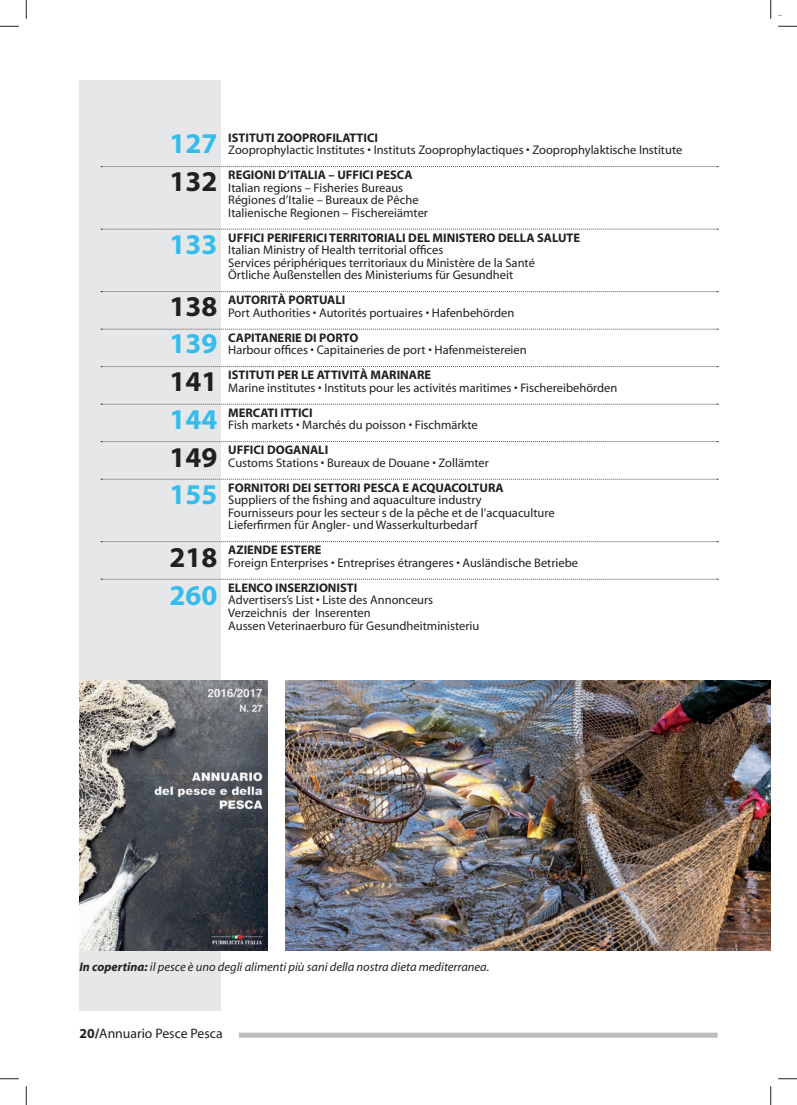
<style>
.page{position:relative;width:797px;height:1105px;background:#fff}
.page>*{position:absolute;margin:0;border:0;box-sizing:border-box;transform-origin:0 0}
.t1{font:700 28.75px "Myriad";color:#34bced}
.t2{font:700 28.75px "Myriad";color:#231f20}
.t3{font:13.75px "Myriad";color:#231f20}
.t4{font:12.5px/12.5px "Myriad";color:#231f20}
.t5{font:700 12.5px "Myriad";color:#231f20}
.t6{font:italic 12.5px "Myriad";color:#231f20}
.s1{font-weight:700}
</style>
<div class="page">
<div style="left:239px;top:1033px;width:478px;height:5px;background:#bcbdc0"></div>
<div style="left:79px;top:80px;width:142px;height:930px;background:#e6e7e9"></div>
<svg style="left:101px;top:166px;width:617px;height:1px"></svg>
<svg style="left:101px;top:229px;width:617px;height:1px"></svg>
<svg style="left:101px;top:291px;width:617px;height:1px"></svg>
<svg style="left:101px;top:329px;width:617px;height:1px"></svg>
<svg style="left:101px;top:366px;width:617px;height:1px"></svg>
<svg style="left:101px;top:404px;width:617px;height:1px"></svg>
<svg style="left:101px;top:441px;width:617px;height:1px"></svg>
<svg style="left:101px;top:479px;width:617px;height:1px"></svg>
<svg style="left:101px;top:541px;width:617px;height:1px"></svg>
<svg style="left:101px;top:579px;width:617px;height:1px"></svg>
<img style="left:79px;top:680px;width:188px;height:270px">
<img style="left:285px;top:680px;width:485px;height:270px">
<svg style="left:0;top:25px;width:19px;height:2px"></svg>
<svg style="left:778px;top:25px;width:19px;height:2px"></svg>
<svg style="left:0;top:1078px;width:19px;height:1px"></svg>
<svg style="left:778px;top:1078px;width:19px;height:1px"></svg>
<svg style="left:25px;top:0;width:2px;height:19px"></svg>
<svg style="left:25px;top:1086px;width:2px;height:19px"></svg>
<svg style="left:770px;top:0;width:1px;height:19px"></svg>
<svg style="left:770px;top:1086px;width:1px;height:19px"></svg>
<h1 class="t1" style="left:169px;top:133px;width:49px">127</h1>
<h1 class="t2" style="left:169px;top:171px;width:49px">132</h1>
<h1 class="t1" style="left:169px;top:233px;width:49px">133</h1>
<h1 class="t2" style="left:169px;top:296px;width:49px">138</h1>
<h1 class="t1" style="left:169px;top:332px;width:49px">139</h1>
<h1 class="t2" style="left:169px;top:371px;width:49px">141</h1>
<h1 class="t1" style="left:169px;top:408px;width:49px">144</h1>
<h1 class="t2" style="left:169px;top:447px;width:49px">149</h1>
<h1 class="t1" style="left:169px;top:483px;width:49px">155</h1>
<h1 class="t2" style="left:169px;top:546px;width:49px">218</h1>
<h1 class="t1" style="left:169px;top:584px;width:49px">260</h1>
<p class="t5" style="left:228px;top:133px;width:151px">ISTITUTI ZOOPROFILATTICI</p>
<p class="t4" style="left:228px;top:145px;width:455px">Zooprophylactic Institutes • Instituts Zooprophylactiques • Zooprophylaktische Institute</p>
<p class="t5" style="left:228px;top:171px;width:186px">REGIONI D’ITALIA – UFFICI PESCA</p>
<p class="t4" style="left:228px;top:182px;width:201px">Italian regions – Fisheries Bureaus<br>Régiones d’Italie – Bureaux de Pêche<br>Italienische Regionen – Fischereiämter</p>
<p class="t5" style="left:228px;top:233px;width:353px">UFFICI PERIFERICI TERRITORIALI DEL MINISTERO DELLA SALUTE</p>
<p class="t4" style="left:228px;top:245px;width:308px">Italian Ministry of Health territorial offices<br>Services périphériques territoriaux du Ministère de la Santé<br>Örtliche Außenstellen des Ministeriums für Gesundheit</p>
<p class="t5" style="left:228px;top:296px;width:118px">AUTORITÀ PORTUALI</p>
<p class="t4" style="left:228px;top:307px;width:287px">Port Authorities • Autorités portuaires • Hafenbehörden</p>
<p class="t5" style="left:228px;top:333px;width:131px">CAPITANERIE DI PORTO</p>
<p class="t4" style="left:228px;top:345px;width:300px">Harbour offices • Capitaineries de port • Hafenmeistereien</p>
<p class="t5" style="left:228px;top:371px;width:204px">ISTITUTI PER LE ATTIVITÀ MARINARE</p>
<p class="t4" style="left:228px;top:382px;width:391px">Marine institutes • Instituts pour les activités maritimes • Fischereibehörden</p>
<p class="t5" style="left:228px;top:408px;width:86px">MERCATI ITTICI</p>
<p class="t4" style="left:228px;top:420px;width:251px">Fish markets • Marchés du poisson • Fischmärkte</p>
<p class="t5" style="left:228px;top:446px;width:101px">UFFICI DOGANALI</p>
<p class="t4" style="left:228px;top:457px;width:262px">Customs Stations • Bureaux de Douane • Zollämter</p>
<p class="t5" style="left:228px;top:483px;width:277px">FORNITORI DEI SETTORI PESCA E ACQUACOLTURA</p>
<p class="t4" style="left:228px;top:495px;width:328px">Suppliers of the fishing and aquaculture industry<br>Fournisseurs pour les secteur s de la pêche et de l’acquaculture<br>Lieferfirmen für Angler- und Wasserkulturbedarf</p>
<p class="t5" style="left:228px;top:546px;width:95px">AZIENDE ESTERE</p>
<p class="t4" style="left:228px;top:557px;width:351px">Foreign Enterprises • Entreprises étrangeres • Ausländische Betriebe</p>
<p class="t5" style="left:228px;top:583px;width:131px">ELENCO INSERZIONISTI</p>
<p class="t4" style="left:228px;top:595px;width:252px">Advertisers’s List • Liste des Annonceurs<br>Verzeichnis der Inserenten<br>Aussen Veterinaerburo für Gesundheitministeriu</p>
<p class="t6" style="left:79px;top:962px;width:411px"><span class="s1">In copertina:</span> il pesce è uno degli alimenti più sani della nostra dieta mediterranea.</p>
<p class="t3" style="left:79px;top:1028px;width:145px"><span class="s1">20/</span>Annuario Pesce Pesca</p>
</div>
